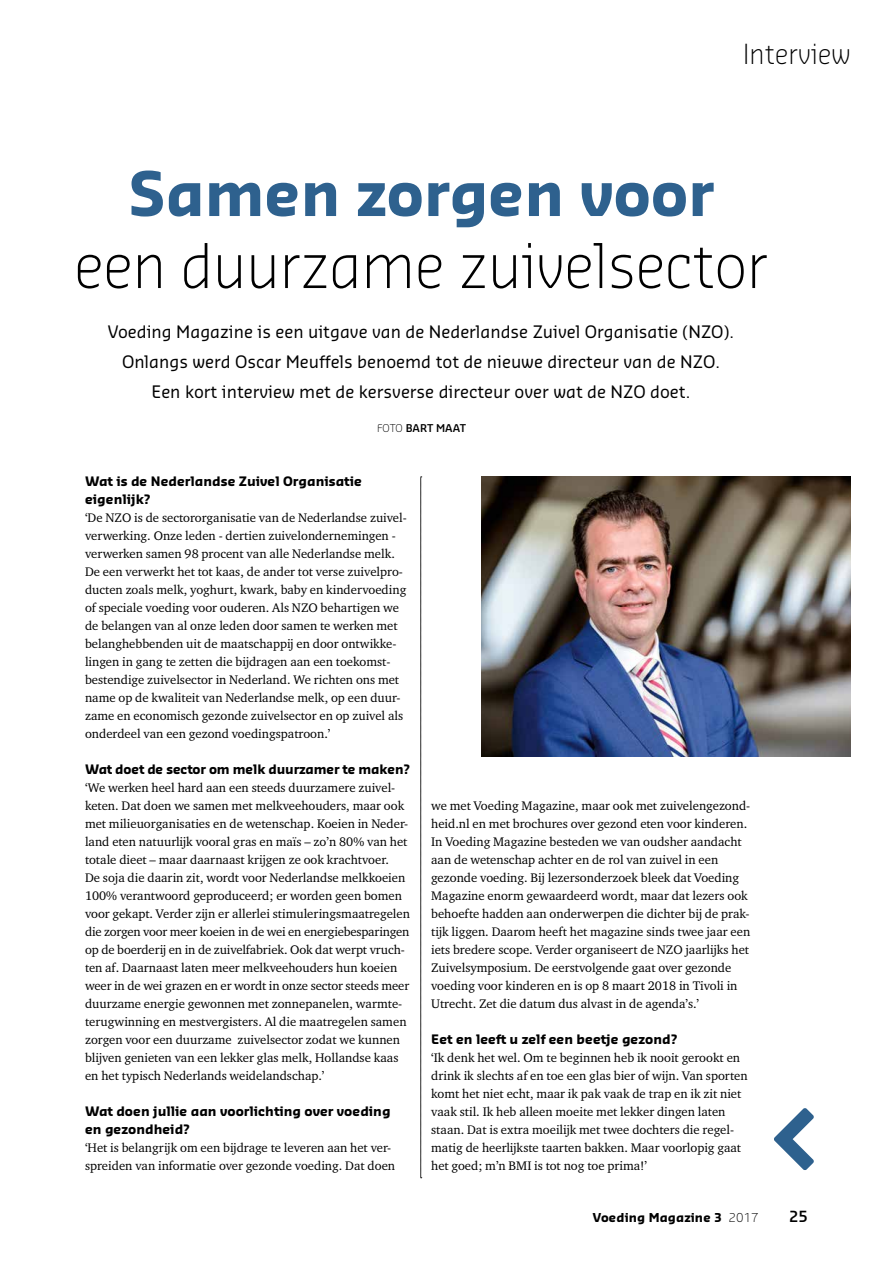
<style>
.page{position:relative;width:893px;height:1263px;background:#fff}
.page>*{position:absolute;margin:0;border:0;box-sizing:border-box;transform-origin:0 0}
.t1{font:300 60px "Sansa Std";color:#000}
.t2{font:700 60px "Sansa Std";color:#2e618e}
.t3{font:300 27px "Sansa Std";letter-spacing:.01em;color:#000}
.t4{font:16.8px/30px "Sansa Std";color:#000;text-align:center}
.t5{font:600 15px "Sansa Std";color:#000}
.t6{font:12.75px/18px "Charter ITC Std";color:#000}
.t7{font:700 12.75px/18px "Sansa Std";color:#000}
.t8{font:700 12px "Sansa Std";letter-spacing:.01em;color:#000}
.t9{font:600 10.5px "Sansa Std";color:#000}
.s1{font-weight:300}
</style>
<div class="page">
<img style="left:481px;top:476px;width:369px;height:280px">
<svg style="left:774px;top:1108px;width:40px;height:62px"></svg>
<svg style="left:421px;top:477px;width:1px;height:701px"></svg>
<h2 class="t3" style="left:743px;top:37px;width:109px">Interview</h2>
<h1 class="t2" style="left:128px;top:154px;width:587px">Samen zorgen voor</h1>
<h1 class="t1" style="left:74px;top:226px;width:695px">een duurzame zuivelsector</h1>
<h3 class="t4" style="left:108px;top:316px;width:628px">Voeding Magazine is een uitgave van de Nederlandse Zuivel Organisatie (NZO).<br>Onlangs werd Oscar Meuffels benoemd tot de nieuwe directeur van de NZO.<br>Een kort interview met de kersverse directeur over wat de NZO doet.</h3>
<p class="t9" style="left:377px;top:421px;width:91px"><span class="s1">FOTO</span> BART MAAT</p>
<p class="t7" style="left:85px;top:472px;width:278px">Wat is de Nederlandse Zuivel Organisatie eigenlijk?</p>
<p class="t6" style="left:85px;top:508px;width:323px">‘De NZO is de sectororganisatie van de Nederlandse zuivel&shy;verwerking. Onze leden - dertien zuivelondernemingen - verwerken samen 98 procent van alle Nederlandse melk.<br>De een verwerkt het tot kaas, de ander tot verse zuivelpro&shy;ducten zoals melk, yoghurt, kwark, baby en kindervoeding of speciale voeding voor ouderen. Als NZO behartigen we de belangen van al onze leden door samen te werken met belanghebbenden uit de maatschappij en door ontwikke&shy;lingen in gang te zetten die bijdragen aan een toekomst&shy;bestendige zuivelsector in Nederland. We richten ons met name op de kwaliteit van Nederlandse melk, op een duur&shy;zame en economisch gezonde zuivelsector en op zuivel als onderdeel van een gezond voedingspatroon.’</p>
<p class="t7" style="left:85px;top:760px;width:326px">Wat doet de sector om melk duurzamer te maken?</p>
<p class="t6" style="left:85px;top:778px;width:326px">‘We werken heel hard aan een steeds duurzamere zuivel&shy;keten. Dat doen we samen met melkveehouders, maar ook met milieuorganisaties en de wetenschap. Koeien in Neder&shy;land eten natuurlijk vooral gras en maïs – zo’n 80% van het totale dieet – maar daarnaast krijgen ze ook krachtvoer.<br>De soja die daarin zit, wordt voor Nederlandse melkkoeien 100% verantwoord geproduceerd; er worden geen bomen voor gekapt. Verder zijn er allerlei stimuleringsmaatregelen die zorgen voor meer koeien in de wei en energiebesparingen op de boerderij en in de zuivelfabriek. Ook dat werpt vruch&shy;ten af. Daarnaast laten meer melkveehouders hun koeien weer in de wei grazen en er wordt in onze sector steeds meer duurzame energie gewonnen met zonnepanelen, warmte&shy;terugwinning en mestvergisters. Al die maatregelen samen zorgen voor een duurzame zuivelsector zodat we kunnen blijven genieten van een lekker glas melk, Hollandse kaas en het typisch Nederlands weidelandschap.’</p>
<p class="t7" style="left:85px;top:1102px;width:307px">Wat doen jullie aan voorlichting over voeding en gezondheid?</p>
<p class="t6" style="left:85px;top:1138px;width:312px">‘Het is belangrijk om een bijdrage te leveren aan het ver&shy;spreiden van informatie over gezonde voeding. Dat doen</p>
<p class="t6" style="left:431px;top:797px;width:321px">we met Voeding Magazine, maar ook met zuivelengezond&shy;heid.nl en met brochures over gezond eten voor kinderen.<br>In Voeding Magazine besteden we van oudsher aandacht aan de wetenschap achter en de rol van zuivel in een gezonde voeding. Bij lezersonderzoek bleek dat Voeding Magazine enorm gewaardeerd wordt, maar dat lezers ook behoefte hadden aan onderwerpen die dichter bij de prak&shy;tijk liggen. Daarom heeft het magazine sinds twee jaar een iets bredere scope. Verder organiseert de NZO jaarlijks het Zuivelsymposium. De eerstvolgende gaat over gezonde voeding voor kinderen en is op 8 maart 2018 in Tivoli in Utrecht. Zet die datum dus alvast in de agenda’s.’</p>
<p class="t7" style="left:431px;top:1030px;width:248px">Eet en leeft u zelf een beetje gezond?</p>
<p class="t6" style="left:431px;top:1049px;width:318px">‘Ik denk het wel. Om te beginnen heb ik nooit gerookt en drink ik slechts af en toe een glas bier of wijn. Van sporten komt het niet echt, maar ik pak vaak de trap en ik zit niet vaak stil. Ik heb alleen moeite met lekker dingen laten staan. Dat is extra moeilijk met twee dochters die regel&shy;matig de heerlijkste taarten bakken. Maar voorlopig gaat het goed; m’n BMI is tot nog toe prima!’</p>
<p class="t8" style="left:592px;top:1210px;width:168px">Voeding Magazine 3 <span class="s1">2017</span></p>
<p class="t5" style="left:789px;top:1206px;width:20px">25</p>
</div>
